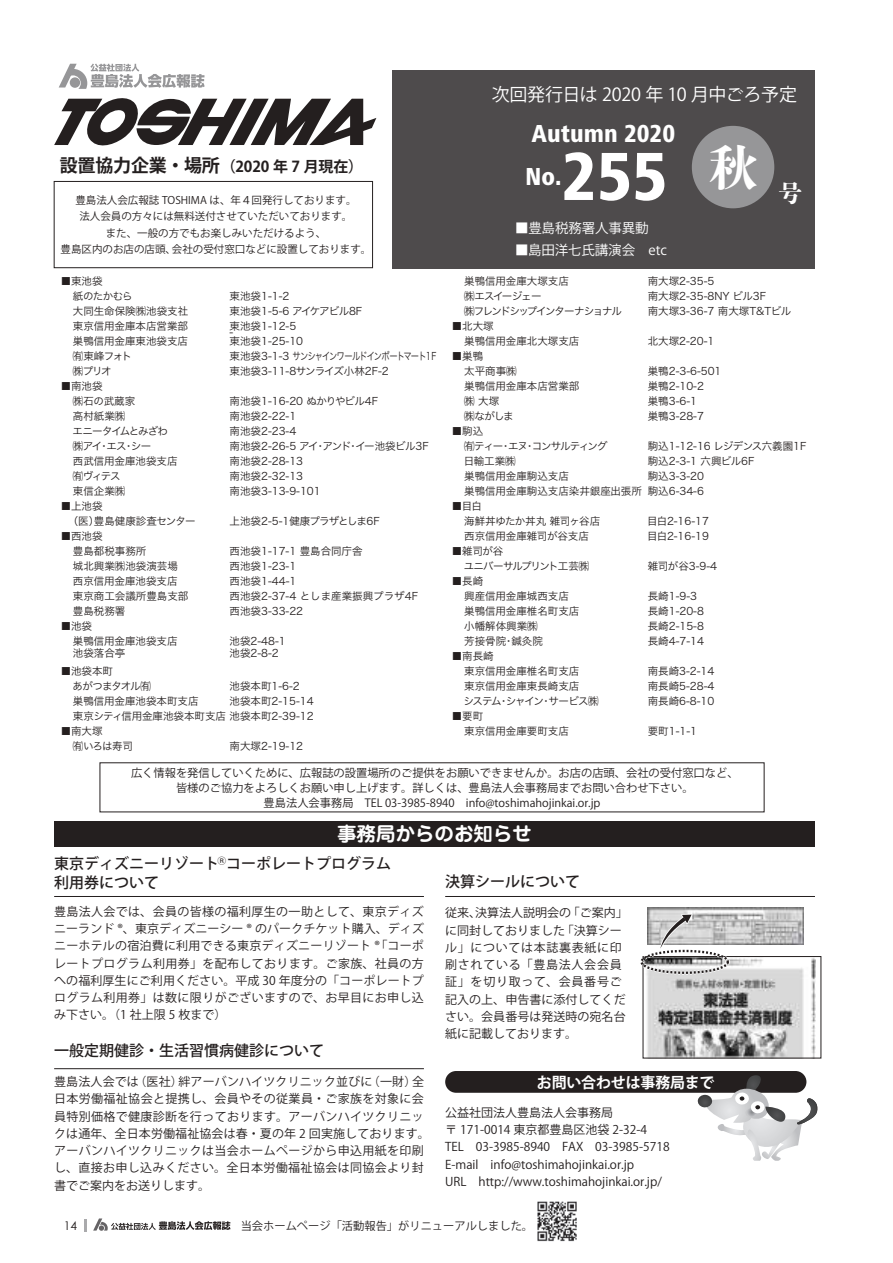
<style>
.page{position:relative;width:893px;height:1263px;background:#fff}
.page>*{position:absolute;margin:0;border:0;box-sizing:border-box;transform-origin:0 0}
.t1{font:800 condensed 70.5px "Frutiger Next LT";color:#fff}
.t2{font:49.5px "Shuei Shogo M Std H";color:#fff}
.t3{font:800 condensed 25.5px "Frutiger Next LT";color:#fff}
.t4{font:24px "Shuei Shogo M Std H";color:#fff}
.t5{font:700 19.5px "Jun 501 Pro";color:#fff}
.t6{font:18px "Koz Go Pro";letter-spacing:-.015em;color:#fff}
.t7{font:500 15px/19.2px "Koz Go Pro";color:#241f1f}
.t8{font:700 15px "Koz Go Pro";letter-spacing:-.01em;color:#241f1f}
.t9{font:700 15px "Koz Go Pro";letter-spacing:-.015em;color:#fff}
.t10{font:13.5px "Koz Go Pro";letter-spacing:-.01em;color:#fff}
.t11{font:12px/17.2px "Koz Go Pro";letter-spacing:.01em;color:#241f1f}
.t12{font:12px/17.2px "Koz Go Pro";letter-spacing:.03em;color:#241f1f}
.t13{font:12px "Century Gothic";color:#241f1f}
.t14{font:11.25px/15px "Koz Go Pro";color:#241f1f;text-align:center}
.t15{font:10.5px/15px "Hira Kaku Pro W3";color:#241f1f}
.t16{font:10.5px/16.5px "Koz Go Pro";color:#241f1f;text-align:center}
.t17{font:10.5px/15px "Hira Kaku Pro W3";letter-spacing:-.025em;color:#241f1f}
.t18{font:10.5px "Hira Kaku Pro W3";letter-spacing:-.05em;color:#241f1f}
.t19{font:10.5px/15px "Hira Kaku Pro W3";letter-spacing:-.07em;color:#241f1f}
.t20{font:10.5px/15px "Hira Kaku Pro W3";letter-spacing:-.02em;color:#241f1f}
.t21{font:10.5px "Hira Kaku Pro W3";letter-spacing:-.125em;color:#241f1f}
.t22{font:10.5px/15px "Hira Kaku Pro W3";letter-spacing:-.035em;color:#241f1f}
.s1{font-size:18px}
</style>
<div class="page">
<div style="left:392px;top:70px;width:423px;height:198px;background:#4e4b4c"></div>
<svg style="left:84px;top:1219px;width:2px;height:13px"></svg>
<svg style="left:93px;top:1218px;width:137px;height:13px"></svg>
<img style="left:537px;top:1201px;width:40px;height:41px">
<img style="left:645px;top:958px;width:171px;height:98px">
<div style="left:643px;top:956px;width:178px;height:102px;border:1px solid #241f1f"></div>
<svg style="left:59px;top:64px;width:146px;height:25px"></svg>
<svg style="left:54px;top:98px;width:323px;height:48px"></svg>
<div style="left:54px;top:181px;width:319px;height:87px;border:1px solid #241f1f"></div>
<div style="left:692px;top:126px;width:82px;height:82px;background:#969698;border-radius:50%"></div>
<div style="left:54px;top:821px;width:761px;height:26px;background:#241f1f"></div>
<hr style="left:54px;top:896px;width:370px;height:1px;background:#241f1f">
<hr style="left:445px;top:896px;width:370px;height:1px;background:#241f1f">
<hr style="left:54px;top:1068px;width:370px;height:1px;background:#241f1f">
<img style="left:648px;top:908px;width:156px;height:37px">
<svg style="left:659px;top:913px;width:35px;height:35px"></svg>
<div style="left:640px;top:949px;width:90px;height:26px;border:4px dashed #fff;border-radius:50%"></div>
<div style="left:640px;top:950px;width:89px;height:24px;border:2px dashed #241f1f;border-radius:50%"></div>
<div style="left:445px;top:1071px;width:361px;height:22px;background:#241f1f;border-radius:11px"></div>
<svg style="left:697px;top:1075px;width:121px;height:86px"></svg>
<h3 class="t6" style="left:492px;top:83px;width:307px">次回発行日は 2020 年 10 月中ごろ予定</h3>
<h3 class="t8" style="left:60px;top:157px;width:305px"><span class="s1">設置協力企業・場所</span>（2020 年 7 月現在）</h3>
<p class="t16" style="left:61px;top:192px;width:312px">豊島法人会広報誌 TOSHIMA は、年４回発行しております。<br>法人会員の方々には無料送付させていただいております。<br>また、一般の方でもお楽しみいただけるよう、<br>豊島区内のお店の店頭、会社の受付窓口などに設置しております。</p>
<p class="t15" style="left:73px;top:273px;width:117px;text-indent:-12px">■東池袋<br>紙のたかむら<br>大同生命保険㈱池袋支社東京信用金庫本店営業部巣鴨信用金庫東池袋支店㈲東峰フォト<br>㈱プリオ</p>
<p class="t15" style="left:73px;top:378px;width:107px;text-indent:-12px">■南池袋<br>㈱石の武蔵家<br>高村紙業㈱<br>エニータイムとみざわ㈱アイ・エス・シー<br>西武信用金庫池袋支店㈲ヴィテス<br>東信企業㈱</p>
<p class="t15" style="left:68px;top:498px;width:129px;text-indent:-7px">■上池袋<br>（医）豊島健康診査センター</p>
<p class="t15" style="left:73px;top:528px;width:117px;text-indent:-12px">■西池袋<br>豊島都税事務所<br>城北興業㈱池袋演芸場西京信用金庫池袋支店東京商工会議所豊島支部豊島税務署</p>
<p class="t15" style="left:73px;top:618px;width:106px;text-indent:-12px">■池袋<br>巣鴨信用金庫池袋支店</p>
<p class="t15" style="left:73px;top:663px;width:243px;text-indent:-12px">■池袋本町<br>あがつまタオル㈲<br>巣鴨信用金庫池袋本町支店<br>東京シティ信用金庫池袋本町支店池袋本町2-39-12</p>
<p class="t22" style="left:73px;top:723px;width:61px;text-indent:-12px">■南大塚<br>㈲いろは寿司</p>
<p class="t17" style="left:230px;top:288px;width:208px">東池袋1-1-2<br>東池袋1-5-6 アイケアビル8F<br>東池袋1-12-5<br>東池袋1-25-10<br>東池袋3-1-3 サンシャインワールドインポートマート1F東池袋3-11-8サンライズ小林2F-2</p>
<p class="t15" style="left:230px;top:393px;width:200px">南池袋1-16-20 ぬかりやビル4F<br>南池袋2-22-1<br>南池袋2-23-4<br>南池袋2-26-5 アイ・アンド・イー池袋ビル3F南池袋2-28-13<br>南池袋2-32-13<br>南池袋3-13-9-101</p>
<p class="t18" style="left:230px;top:512px;width:151px">上池袋2-5-1健康プラザとしま6F</p>
<p class="t15" style="left:230px;top:543px;width:190px">西池袋1-17-1 豊島合同庁舎<br>西池袋1-23-1<br>西池袋1-44-1<br>西池袋2-37-4 としま産業振興プラザ4F西池袋3-33-22</p>
<p class="t15" style="left:230px;top:633px;width:58px">池袋2-48-1</p>
<p class="t15" style="left:230px;top:324px;width:5px">-</p>
<p class="t15" style="left:73px;top:645px;width:54px">池袋落合亭</p>
<p class="t15" style="left:230px;top:645px;width:51px">池袋2-8-2</p>
<p class="t15" style="left:230px;top:678px;width:86px">池袋本町1-6-2<br>池袋本町2-15-14</p>
<p class="t15" style="left:230px;top:738px;width:75px">南大塚2-19-12</p>
<h3 class="t3" style="left:532px;top:119px;width:145px">Autumn 2020</h3>
<h1 class="t1" style="left:561px;top:137px;width:107px">255</h1>
<h3 class="t3" style="left:525px;top:162px;width:38px">No.</h3>
<p class="t10" style="left:515px;top:219px;width:135px">■豊島税務署人事異動</p>
<p class="t10" style="left:515px;top:241px;width:153px">■島田洋七氏講演会　etc</p>
<h2 class="t2" style="left:708px;top:132px;width:51px">秋</h2>
<h3 class="t4" style="left:778px;top:176px;width:25px">号</h3>
<p class="t15" style="left:464px;top:273px;width:106px">巣鴨信用金庫大塚支店㈱エスイージェー</p>
<p class="t15" style="left:648px;top:273px;width:120px">南大塚2-35-5<br>南大塚2-35-8NY ビル3F</p>
<p class="t21" style="left:464px;top:302px;width:159px">㈱フレンドシップインターナショナル</p>
<p class="t15" style="left:464px;top:318px;width:117px;text-indent:-12px">■北大塚<br>巣鴨信用金庫北大塚支店</p>
<p class="t15" style="left:464px;top:348px;width:117px;text-indent:-12px">■巣鴨<br>太平商事㈱<br>巣鴨信用金庫本店営業部</p>
<p class="t15" style="left:648px;top:303px;width:145px">南大塚3-36-7 南大塚T&amp;Tビル</p>
<p class="t15" style="left:648px;top:333px;width:68px">北大塚2-20-1</p>
<p class="t15" style="left:648px;top:363px;width:75px">巣鴨2-3-6-501</p>
<p class="t15" style="left:648px;top:378px;width:58px">巣鴨2-10-2</p>
<p class="t15" style="left:464px;top:393px;width:36px">㈱ 大塚</p>
<p class="t15" style="left:648px;top:393px;width:51px">巣鴨3-6-1</p>
<p class="t15" style="left:464px;top:408px;width:51px">㈱ながしま</p>
<p class="t15" style="left:464px;top:423px;width:180px;text-indent:-12px">■駒込<br>㈲ティー・エヌ・コンサルティング<br>日輸工業㈱<br>巣鴨信用金庫駒込支店<br>巣鴨信用金庫駒込支店染井銀座出張所</p>
<p class="t15" style="left:452px;top:498px;width:31px">■目白</p>
<p class="t15" style="left:648px;top:408px;width:58px">巣鴨3-28-7</p>
<p class="t15" style="left:648px;top:438px;width:160px">駒込1-12-16 レジデンス六義園1F駒込2-3-1 六興ビル6F<br>駒込3-3-20<br>駒込6-34-6</p>
<p class="t15" style="left:464px;top:513px;width:138px">海鮮丼ゆたか丼丸 雑司ヶ谷店西京信用金庫雑司が谷支店</p>
<p class="t19" style="left:464px;top:543px;width:127px;text-indent:-12px">■雑司が谷<br>ユニバーサルプリント工芸㈱</p>
<p class="t15" style="left:464px;top:573px;width:117px;text-indent:-12px">■長崎<br>興産信用金庫城西支店巣鴨信用金庫椎名町支店小幡解体興業㈱<br>芳接骨院・鍼灸院</p>
<p class="t15" style="left:463px;top:648px;width:137px;text-indent:-12px">■南長崎<br>東京信用金庫椎名町支店<br>東京信用金庫東長崎支店<br>システム・シャイン・サービス㈱</p>
<p class="t15" style="left:464px;top:708px;width:106px;text-indent:-12px">■要町<br>東京信用金庫要町支店</p>
<p class="t20" style="left:647px;top:513px;width:63px">目白2-16-17目白2-16-19</p>
<p class="t15" style="left:648px;top:558px;width:71px">雑司が谷3-9-4</p>
<p class="t15" style="left:648px;top:588px;width:58px">長崎1-9-3長崎1-20-8長崎2-15-8長崎4-7-14</p>
<p class="t15" style="left:648px;top:663px;width:68px;text-align:justify">南長崎3-2-14南長崎5-28-4南長崎6-8-10</p>
<p class="t15" style="left:648px;top:723px;width:51px">要町1-1-1</p>
<p class="t14" style="left:131px;top:765px;width:609px">広く情報を発信していくために、広報誌の設置場所のご提供をお願いできませんか。お店の店頭、会社の受付窓口など、皆様のご協力をよろしくお願い申し上げます。詳しくは、豊島法人会事務局までお問い合わせ下さい。<br>豊島法人会事務局　TEL 03-3985-8940　info@toshimahojinkai.or.jp</p>
<h3 class="t5" style="left:337px;top:818px;width:196px">事務局からのお知らせ</h3>
<h3 class="t7" style="left:54px;top:855px;width:338px">東京ディズニーリゾート<sup>Ⓡ</sup>コーポレートプログラム利用券について</h3>
<p class="t11" style="left:54px;top:903px;width:371px;text-align:justify">豊島法人会では、会員の皆様の福利厚生の一助として、東京ディズニーランド ®、東京ディズニーシー ® のパークチケット購入、ディズニーホテルの宿泊費に利用できる東京ディズニーリゾート ®「コーポレートプログラム利用券」を配布しております。ご家族、社員の方への福利厚生にご利用ください。平成 30 年度分の「コーポレートプログラム利用券」は数に限りがございますので、お早目にお申し込み下さい。（1 社上限 5 枚まで）</p>
<h3 class="t7" style="left:54px;top:1041px;width:271px">一般定期健診・生活習慣病健診について</h3>
<p class="t12" style="left:54px;top:1073px;width:377px">豊島法人会では（医社）絆アーバンハイツクリニック並びに（一財）全日本労働福祉協会と提携し、会員やその従業員・ご家族を対象に会員特別価格で健康診断を行っております。アーバンハイツクリニックは通年、全日本労働福祉協会は春・夏の年 2 回実施しております。アーバンハイツクリニックは当会ホームページから申込用紙を印刷し、直接お申し込みください。全日本労働福祉協会は同協会より封書でご案内をお送りします。</p>
<h3 class="t7" style="left:445px;top:873px;width:136px">決算シールについて</h3>
<p class="t11" style="left:445px;top:905px;width:184px">従来、決算法人説明会の「ご案内」に同封しておりました「決算シール」については本誌裏表紙に印刷されている「豊島法人会会員証」を切り取って、会員番号ご記入の上、申告書に添付してください。会員番号は発送時の宛名台紙に記載しております。</p>
<h3 class="t9" style="left:537px;top:1072px;width:179px">お問い合わせは事務局まで</h3>
<p class="t11" style="left:445px;top:1104px;width:226px">公益社団法人豊島法人会事務局<br>〒 171-0014 東京都豊島区池袋 2-32-4<br>TEL　03-3985-8940　FAX　03-3985-5718<br>E-mail　info@toshimahojinkai.or.jp<br>URL　http://www.toshimahojinkai.or.jp/</p>
<p class="t13" style="left:64px;top:1218px;width:15px">14</p>
<p class="t14" style="left:241px;top:1218px;width:294px">当会ホームページ「活動報告」がリニューアルしました。</p>
</div>
